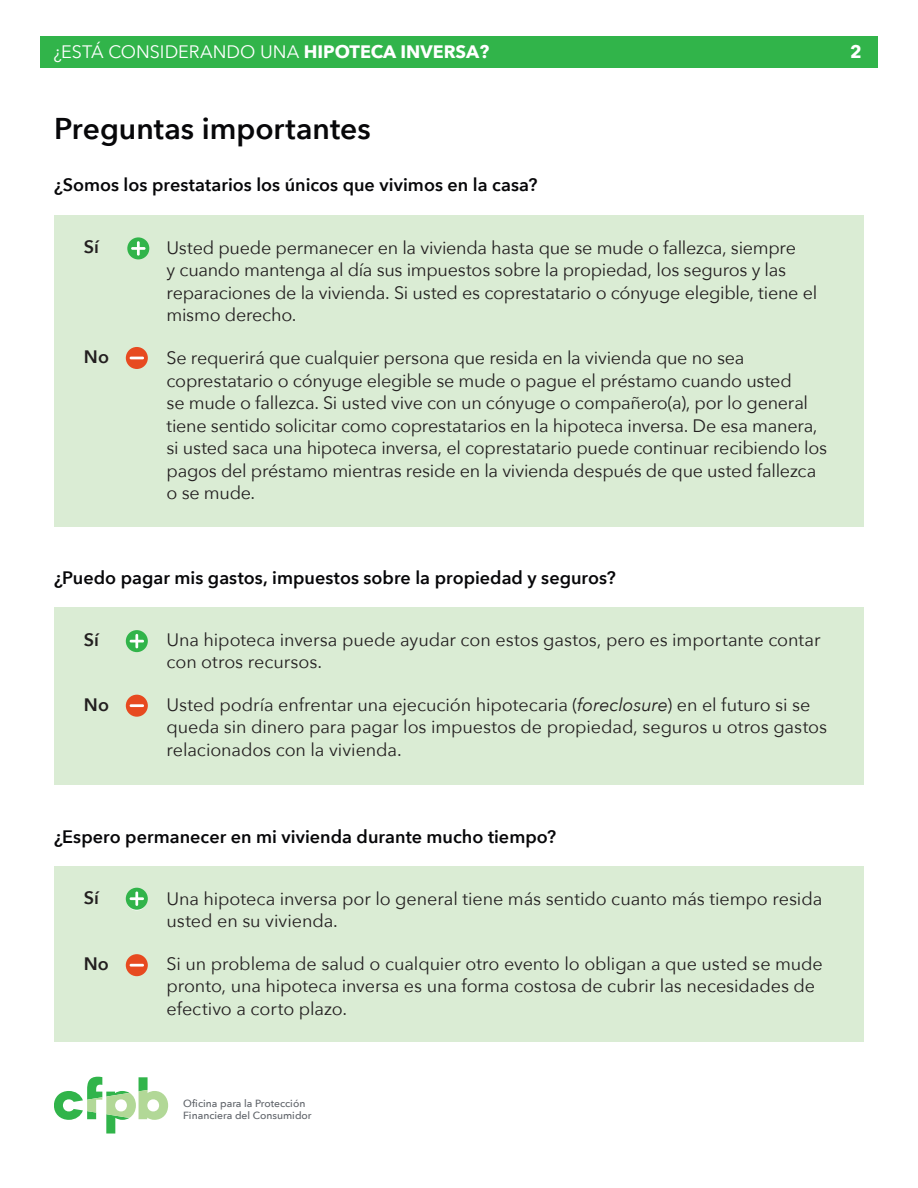
<style>
.page{position:relative;width:918px;height:1188px;background:#fff}
.page>*{position:absolute;margin:0;border:0;box-sizing:border-box;transform-origin:0 0}
.header_2{font:600 30px "Avenir Next";color:#070709}
.questions{font:18px/22.5px "Avenir Next";letter-spacing:-.01em;color:#231f20}
.header_3{font:600 18px "Avenir Next";color:#070709}
.t1{font:18px "Avenir Next";color:#fff}
.t2{font:600 18px "Avenir Next";color:#231f20}
.t3{font:700 18px "Avenir Next";color:#fff}
.t4{font:500 10.35px/12.5px "Avenir Next";color:#5f6369}
.s1{font-weight:700}
.s2{font-style:italic}
</style>
<div class="page">
<svg style="left:54px;top:1077px;width:114px;height:57px"></svg>
<div style="left:40px;top:36px;width:837px;height:31px;background:#31b44a"></div>
<div style="left:54px;top:216px;width:810px;height:311px;background:#daecd4"></div>
<svg style="left:127px;top:237px;width:22px;height:22px"></svg>
<svg style="left:126px;top:347px;width:22px;height:22px"></svg>
<div style="left:54px;top:607px;width:810px;height:177px;background:#daecd4"></div>
<svg style="left:126px;top:630px;width:22px;height:22px"></svg>
<svg style="left:126px;top:695px;width:22px;height:22px"></svg>
<div style="left:54px;top:866px;width:810px;height:176px;background:#daecd4"></div>
<svg style="left:126px;top:888px;width:22px;height:22px"></svg>
<svg style="left:126px;top:954px;width:22px;height:22px"></svg>
<p class="t1" style="left:54px;top:41px;width:437px">¿ESTÁ CONSIDERANDO UNA <span class="s1">HIPOTECA INVERSA?</span></p>
<p class="t3" style="left:850px;top:41px;width:13px">2</p>
<p class="header_2" style="left:54px;top:110px;width:318px">Preguntas importantes</p>
<p class="header_3" style="left:54px;top:174px;width:485px">¿Somos los prestatarios los únicos que vivimos en la casa?</p>
<p class="t2" style="left:84px;top:236px;width:17px">Sí</p>
<p class="t2" style="left:84px;top:346px;width:27px">No</p>
<p class="questions" style="left:167px;top:236px;width:652px">Usted puede permanecer en la vivienda hasta que se mude o fallezca, siempre<br>y cuando mantenga al día sus impuestos sobre la propiedad, los seguros y las reparaciones de la vivienda. Si usted es coprestatario o cónyuge elegible, tiene el mismo derecho.</p>
<p class="questions" style="left:167px;top:347px;width:662px">Se requerirá que cualquier persona que resida en la vivienda que no sea coprestatario o cónyuge elegible se mude o pague el préstamo cuando usted<br>se mude o fallezca. Si usted vive con un cónyuge o compañero(a), por lo general tiene sentido solicitar como coprestatarios en la hipoteca inversa. De esa manera, si usted saca una hipoteca inversa, el coprestatario puede continuar recibiendo los pagos del préstamo mientras reside en la vivienda después de que usted fallezca o se mude.</p>
<p class="header_3" style="left:54px;top:567px;width:563px">¿Puedo pagar mis gastos, impuestos sobre la propiedad y seguros?</p>
<p class="t2" style="left:84px;top:629px;width:17px">Sí</p>
<p class="t2" style="left:84px;top:693px;width:27px">No</p>
<p class="questions" style="left:167px;top:628px;width:656px">Una hipoteca inversa puede ayudar con estos gastos, pero es importante contar con otros recursos.</p>
<p class="questions" style="left:167px;top:693px;width:662px">Usted podría enfrentar una ejecución hipotecaria (<span class="s2">foreclosure</span>) en el futuro si se queda sin dinero para pagar los impuestos de propiedad, seguros u otros gastos relacionados con la vivienda.</p>
<p class="header_3" style="left:54px;top:826px;width:504px">¿Espero permanecer en mi vivienda durante mucho tiempo?</p>
<p class="t2" style="left:84px;top:887px;width:17px">Sí</p>
<p class="t2" style="left:84px;top:953px;width:27px">No</p>
<p class="questions" style="left:166px;top:887px;width:657px">Una hipoteca inversa por lo general tiene más sentido cuanto más tiempo resida usted en su vivienda.</p>
<p class="questions" style="left:166px;top:952px;width:658px">Si un problema de salud o cualquier otro evento lo obligan a que usted se mude pronto, una hipoteca inversa es una forma costosa de cubrir las necesidades de efectivo a corto plazo.</p>
<p class="t4" style="left:183px;top:1097px;width:130px">Oficina para la Protección<br>Financiera del Consumidor</p>
</div>
